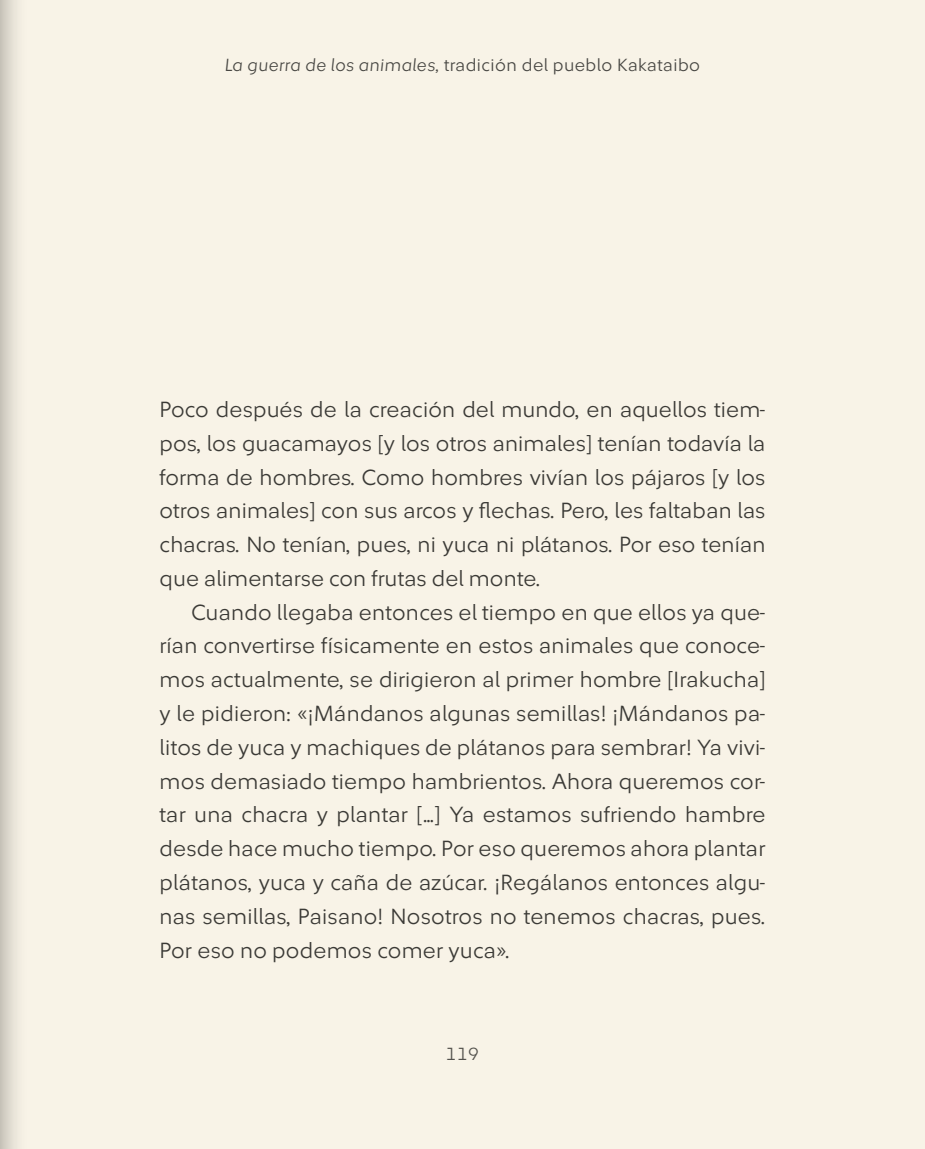
<style>
.page{position:relative;width:925px;height:1149px;background:#fff}
.page>*{position:absolute;margin:0;border:0;box-sizing:border-box;transform-origin:0 0}
.t1{font:300 22.5px/33.8px "Sura Sans";letter-spacing:.005em;color:#3d3d3c;text-align:justify}
.t2{font:300 18px "Sura Sans";letter-spacing:.025em;color:#4b4b4a}
.t3{font:300 18px "Sura Sans";color:#575756}
.s1{font-style:italic}
</style>
<div class="page">
<div style="left:0;top:0;width:925px;height:1148px;background:#f8f3e7"></div>
<p class="t2" style="left:225px;top:56px;width:477px"><span class="s1">La guerra de los animales,</span> tradición del pueblo Kakataibo</p>
<p class="t1" style="left:159px;top:393px;width:607px">Poco después de la creación del mundo, en aquellos tiem&shy;pos, los guacamayos [y los otros animales] tenían todavía la forma de hombres. Como hombres vivían los pájaros [y los otros animales] con sus arcos y flechas. Pero, les faltaban las chacras. No tenían, pues, ni yuca ni plátanos. Por eso tenían que alimentarse con frutas del monte.</p>
<p class="t1" style="left:159px;top:595px;width:607px;text-indent:32px">Cuando llegaba entonces el tiempo en que ellos ya que&shy;rían convertirse físicamente en estos animales que conoce&shy;mos actualmente, se dirigieron al primer hombre [Irakucha] y le pidieron: «¡Mándanos algunas semillas! ¡Mándanos pa&shy;litos de yuca y machiques de plátanos para sembrar! Ya vivi&shy;mos demasiado tiempo hambrientos. Ahora queremos cor&shy;tar una chacra y plantar […] Ya estamos sufriendo hambre desde hace mucho tiempo. Por eso queremos ahora plantar plátanos, yuca y caña de azúcar. ¡Regálanos entonces algu&shy;nas semillas, Paisano! Nosotros no tenemos chacras, pues.<br>Por eso no podemos comer yuca».</p>
<p class="t3" style="left:446px;top:1045px;width:35px">119</p>
</div>
